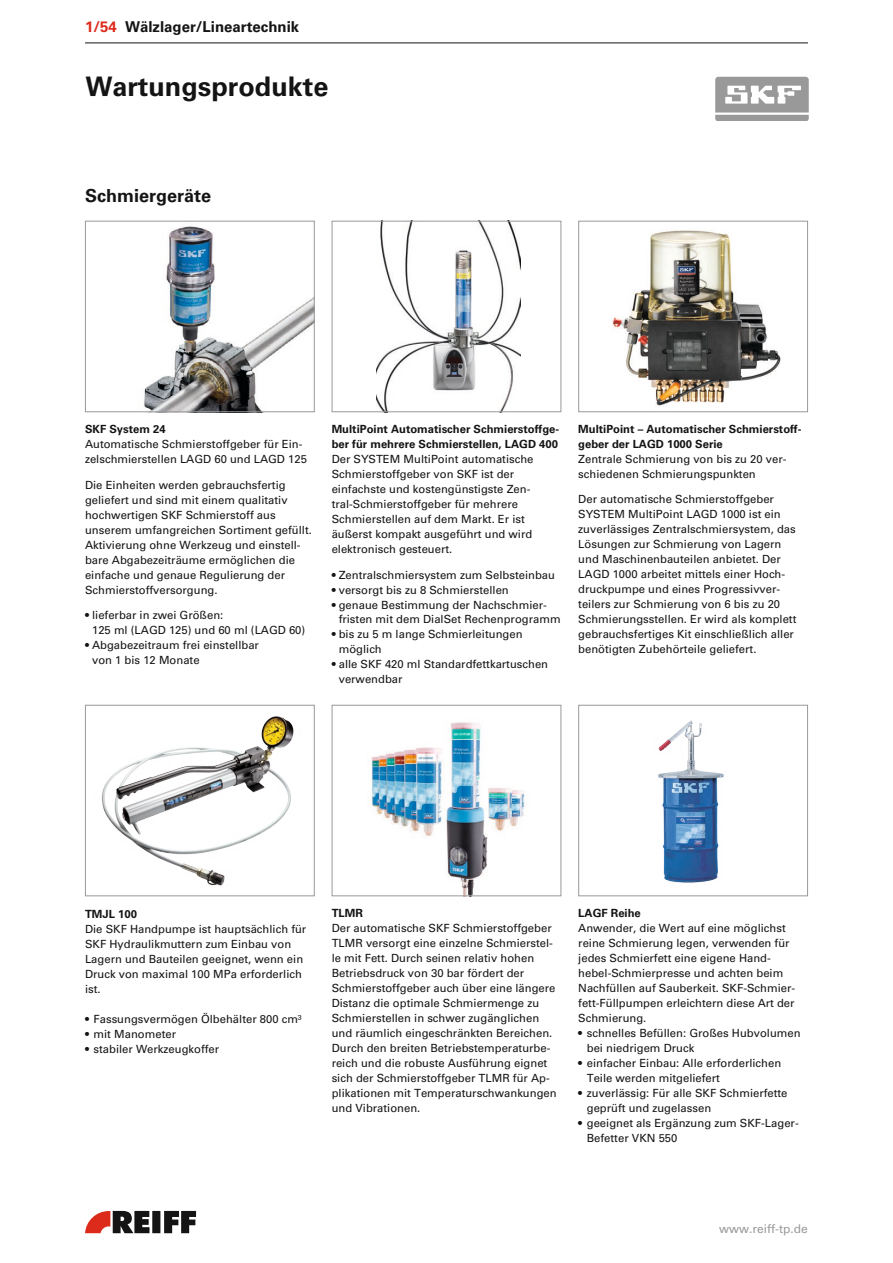
<style>
.page{position:relative;width:893px;height:1263px;background:#fff}
.page>*{position:absolute;margin:0;border:0;box-sizing:border-box;transform-origin:0 0}
.t1{font:700 27px "Univers LT Std";color:#131413}
.t2{font:700 18px "Univers LT Std";color:#131413}
.t3{font:700 15px "Univers LT Std";color:#131413}
.t4{font:12px "Univers LT Std";color:#999}
.t5{font:11.25px/15px "Univers LT Std";color:#131413}
.t6{font:700 11.25px/15px "Univers LT Std";color:#131413}
.s1{color:#dc2a1b}
</style>
<div class="page">
<hr style="left:85px;top:43px;width:723px;height:1px;background:#131413">
<svg style="left:85px;top:1211px;width:111px;height:22px"></svg>
<img style="left:715px;top:77px;width:94px;height:44px">
<img style="left:144px;top:226px;width:169px;height:184px">
<div style="left:85px;top:221px;width:230px;height:191px;border:1px solid #999"></div>
<img style="left:102px;top:716px;width:192px;height:170px">
<div style="left:85px;top:705px;width:230px;height:191px;border:1px solid #999"></div>
<img style="left:377px;top:223px;width:143px;height:187px">
<div style="left:332px;top:221px;width:229px;height:191px;border:1px solid #999"></div>
<img style="left:371px;top:722px;width:154px;height:172px">
<div style="left:332px;top:705px;width:229px;height:191px;border:1px solid #999"></div>
<img style="left:612px;top:230px;width:169px;height:176px">
<div style="left:578px;top:221px;width:230px;height:191px;border:1px solid #999"></div>
<img style="left:658px;top:720px;width:66px;height:163px">
<div style="left:578px;top:705px;width:230px;height:191px;border:1px solid #999"></div>
<h3 class="t3" style="left:85px;top:18px;width:216px"><span class="s1">1/54</span> Wälzlager/Lineartechnik</h3>
<h1 class="t1" style="left:85px;top:71px;width:245px">Wartungsprodukte</h1>
<h2 class="t2" style="left:85px;top:185px;width:128px">Schmiergeräte</h2>
<p class="t6" style="left:85px;top:422px;width:82px">SKF System 24</p>
<p class="t5" style="left:85px;top:437px;width:223px">Automatische Schmierstoffgeber für Ein&shy;zelschmierstellen LAGD 60 und LAGD 125</p>
<p class="t5" style="left:85px;top:477px;width:228px">Die Einheiten werden gebrauchsfertig geliefert und sind mit einem qualitativ hochwertigen SKF Schmierstoff aus unserem umfangreichen Sortiment gefüllt.<br>Aktivierung ohne Werkzeug und einstell&shy;bare Abgabezeiträume ermöglichen die einfache und genaue Regulierung der Schmierstoffversorgung.</p>
<p class="t5" style="left:92px;top:608px;width:215px;text-indent:-7px">• lieferbar in zwei Größen:<br>125 ml (LAGD 125) und 60 ml (LAGD 60)</p>
<p class="t5" style="left:92px;top:638px;width:168px;text-indent:-7px">• Abgabezeitraum frei einstellbar von 1 bis 12 Monate</p>
<p class="t6" style="left:332px;top:422px;width:229px">MultiPoint Automatischer Schmierstoffge&shy;ber für mehrere Schmierstellen, LAGD 400</p>
<p class="t5" style="left:332px;top:452px;width:203px">Der SYSTEM MultiPoint automatische Schmierstoffgeber von SKF ist der einfachste und kostengünstigste Zen&shy;tral-Schmierstoffgeber für mehrere Schmierstellen auf dem Markt. Er ist äußerst kompakt ausgeführt und wird elektronisch gesteuert.</p>
<p class="t5" style="left:332px;top:567px;width:225px">• Zentralschmiersystem zum Selbsteinbau</p>
<p class="t5" style="left:332px;top:582px;width:179px">• versorgt bis zu 8 Schmierstellen</p>
<p class="t5" style="left:339px;top:597px;width:223px;text-indent:-7px">• genaue Bestimmung der Nachschmier&shy;fristen mit dem DialSet Rechenprogramm</p>
<p class="t5" style="left:339px;top:627px;width:185px;text-indent:-7px">• bis zu 5 m lange Schmierleitungen möglich</p>
<p class="t5" style="left:339px;top:657px;width:211px;text-indent:-7px">• alle SKF 420 ml Standardfettkartuschen verwendbar</p>
<p class="t6" style="left:578px;top:421px;width:225px">MultiPoint – Automatischer Schmierstoff&shy;geber der LAGD 1000 Serie</p>
<p class="t5" style="left:578px;top:451px;width:210px">Zentrale Schmierung von bis zu 20 ver&shy;schiedenen Schmierungspunkten</p>
<p class="t5" style="left:578px;top:492px;width:220px">Der automatische Schmierstoffgeber SYSTEM MultiPoint LAGD 1000 ist ein zuverlässiges Zentralschmiersystem, das Lösungen zur Schmierung von Lagern und Maschinenbauteilen anbietet. Der LAGD 1000 arbeitet mittels einer Hoch&shy;druckpumpe und eines Progressivver&shy;teilers zur Schmierung von 6 bis zu 20<br>Schmierungsstellen. Er wird als komplett gebrauchsfertiges Kit einschließlich aller benötigten Zubehörteile geliefert.</p>
<p class="t6" style="left:85px;top:907px;width:53px">TMJL 100</p>
<p class="t5" style="left:85px;top:922px;width:223px">Die SKF Handpumpe ist hauptsächlich für<br>SKF Hydraulikmuttern zum Einbau von<br>Lagern und Bauteilen geeignet, wenn ein<br>Druck von maximal 100 MPa erforderlich ist.</p>
<p class="t5" style="left:85px;top:1012px;width:218px">• Fassungsvermögen Ölbehälter 800 cm³</p>
<p class="t5" style="left:85px;top:1027px;width:93px">• mit Manometer</p>
<p class="t5" style="left:85px;top:1042px;width:136px">• stabiler Werkzeugkoffer</p>
<p class="t6" style="left:332px;top:906px;width:33px">TLMR</p>
<p class="t5" style="left:332px;top:920px;width:227px">Der automatische SKF Schmierstoffgeber TLMR versorgt eine einzelne Schmierstel&shy;le mit Fett. Durch seinen relativ hohen Betriebsdruck von 30 bar fördert der Schmierstoffgeber auch über eine längere Distanz die optimale Schmiermenge zu Schmierstellen in schwer zugänglichen und räumlich eingeschränkten Bereichen.<br>Durch den breiten Betriebstemperaturbe&shy;reich und die robuste Ausführung eignet sich der Schmierstoffgeber TLMR für Ap&shy;plikationen mit Temperaturschwankungen und Vibrationen.</p>
<p class="t6" style="left:578px;top:905px;width:64px">LAGF Reihe</p>
<p class="t5" style="left:578px;top:920px;width:218px">Anwender, die Wert auf eine möglichst reine Schmierung legen, verwenden für jedes Schmierfett eine eigene Hand&shy;hebel-Schmierpresse und achten beim Nachfüllen auf Sauberkeit. SKF-Schmier&shy;fett-Füllpumpen erleichtern diese Art der Schmierung.</p>
<p class="t5" style="left:587px;top:1025px;width:215px;text-indent:-9px">• schnelles Befüllen: Großes Hubvolumen bei niedrigem Druck</p>
<p class="t5" style="left:587px;top:1055px;width:196px;text-indent:-9px">• einfacher Einbau: Alle erforderlichen<br>Teile werden mitgeliefert</p>
<p class="t5" style="left:587px;top:1085px;width:202px;text-indent:-9px">• zuverlässig: Für alle SKF Schmierfette geprüft und zugelassen</p>
<p class="t5" style="left:587px;top:1115px;width:213px;text-indent:-9px">• geeignet als Ergänzung zum SKF-Lager-<br>Befetter VKN 550</p>
<p class="t4" style="left:719px;top:1222px;width:90px">www.reiff-tp.de</p>
</div>
